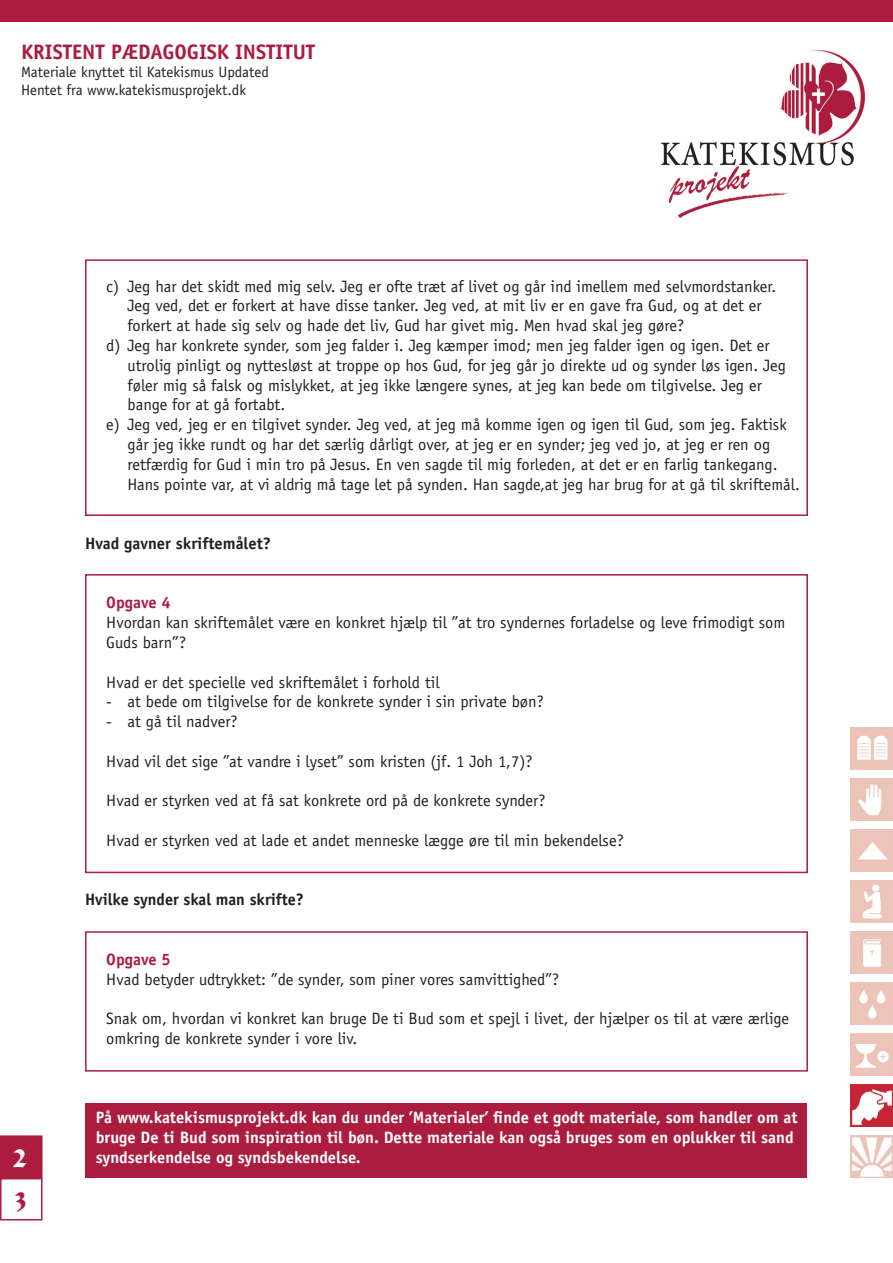
<style>
.page{position:relative;width:893px;height:1263px;background:#fff}
.page>*{position:absolute;margin:0;border:0;box-sizing:border-box;transform-origin:0 0}
.t1{font:30px "Formal Script 421 BT";color:#fff}
.t2{font:30px "Formal Script 421 BT";color:#ac1c3f}
.t3{font:700 21px "Officina Sans";color:#ac1c3f}
.t4{font:16.5px/19.8px "Officina Sans";color:#231f20}
.t5{font:700 16.5px/19.8px "Officina Sans";color:#fff}
.t6{font:700 16.5px "Officina Sans";color:#231f20}
.t7{font:700 16.5px "Officina Sans";color:#ac1c3f}
.t8{font:15px/18px "Officina Sans";color:#231f20}
</style>
<div class="page">
<img style="left:661px;top:50px;width:205px;height:168px">
<div style="left:1px;top:1136px;width:41px;height:41px;background:#ac1c3f"></div>
<div style="left:0;top:1135px;width:43px;height:43px;border:2px solid #ac1c3f"></div>
<div style="left:0;top:0;width:893px;height:21px;background:#ac1c3f"></div>
<div style="left:0;top:1178px;width:43px;height:42px;border:2px solid #ac1c3f"></div>
<img style="left:850px;top:1084px;width:43px;height:43px">
<div style="left:85px;top:1103px;width:721px;height:75px;background:#ac1c3f"></div>
<div style="left:85px;top:931px;width:723px;height:140px;border:2px solid #ac1c3f"></div>
<div style="left:85px;top:574px;width:723px;height:299px;border:2px solid #ac1c3f"></div>
<div style="left:85px;top:259px;width:723px;height:257px;border:2px solid #ac1c3f"></div>
<img style="left:850px;top:1135px;width:43px;height:43px">
<img style="left:850px;top:727px;width:43px;height:43px">
<img style="left:850px;top:982px;width:43px;height:43px">
<img style="left:850px;top:880px;width:43px;height:43px">
<img style="left:850px;top:778px;width:43px;height:43px">
<img style="left:850px;top:1033px;width:43px;height:43px">
<img style="left:850px;top:931px;width:43px;height:43px">
<img style="left:850px;top:829px;width:43px;height:43px">
<p class="t3" style="left:21px;top:39px;width:295px">KRISTENT PÆDAGOGISK INSTITUT</p>
<p class="t8" style="left:21px;top:63px;width:249px">Materiale knyttet til Katekismus Updated<br>Hentet fra www.katekismusprojekt.dk</p>
<p class="t4" style="left:106px;top:276px;width:672px">c) Jeg har det skidt med mig selv. Jeg er ofte træt af livet og går ind imellem med selvmordstanker.</p>
<p class="t4" style="left:128px;top:296px;width:636px">Jeg ved, det er forkert at have disse tanker. Jeg ved, at mit liv er en gave fra Gud, og at det er</p>
<p class="t4" style="left:128px;top:316px;width:558px">forkert at hade sig selv og hade det liv, Gud har givet mig. Men hvad skal jeg gøre?</p>
<p class="t4" style="left:106px;top:335px;width:665px">d) Jeg har konkrete synder, som jeg falder i. Jeg kæmper imod; men jeg falder igen og igen. Det er</p>
<p class="t4" style="left:128px;top:355px;width:660px">utrolig pinligt og nyttesløst at troppe op hos Gud, for jeg går jo direkte ud og synder løs igen. Jeg</p>
<p class="t4" style="left:128px;top:375px;width:636px">føler mig så falsk og mislykket, at jeg ikke længere synes, at jeg kan bede om tilgivelse. Jeg er</p>
<p class="t4" style="left:128px;top:395px;width:159px">bange for at gå fortabt.</p>
<p class="t4" style="left:106px;top:415px;width:682px">e) Jeg ved, jeg er en tilgivet synder. Jeg ved, at jeg må komme igen og igen til Gud, som jeg. Faktisk</p>
<p class="t4" style="left:128px;top:434px;width:644px">går jeg ikke rundt og har det særlig dårligt over, at jeg er en synder; jeg ved jo, at jeg er ren og</p>
<p class="t4" style="left:128px;top:454px;width:652px">retfærdig for Gud i min tro på Jesus. En ven sagde til mig forleden, at det er en farlig tankegang.</p>
<p class="t4" style="left:128px;top:474px;width:674px">Hans pointe var, at vi aldrig må tage let på synden. Han sagde,at jeg har brug for at gå til skriftemål.</p>
<p class="t6" style="left:85px;top:533px;width:188px">Hvad gavner skriftemålet?</p>
<p class="t7" style="left:106px;top:592px;width:66px">Opgave 4</p>
<p class="t4" style="left:106px;top:613px;width:681px">Hvordan kan skriftemålet være en konkret hjælp til ”at tro syndernes forladelse og leve frimodigt som<br>Guds barn”?</p>
<p class="t4" style="left:106px;top:672px;width:335px">Hvad er det specielle ved skriftemålet i forhold til</p>
<p class="t4" style="left:106px;top:692px;width:439px">- at bede om tilgivelse for de konkrete synder i sin private bøn?</p>
<p class="t4" style="left:106px;top:712px;width:133px">- at gå til nadver?</p>
<p class="t4" style="left:106px;top:751px;width:428px">Hvad vil det sige ”at vandre i lyset” som kristen (jf. 1 Joh 1,7)?</p>
<p class="t4" style="left:106px;top:791px;width:441px">Hvad er styrken ved at få sat konkrete ord på de konkrete synder?</p>
<p class="t4" style="left:106px;top:830px;width:519px">Hvad er styrken ved at lade et andet menneske lægge øre til min bekendelse?</p>
<p class="t6" style="left:85px;top:889px;width:220px">Hvilke synder skal man skrifte?</p>
<p class="t7" style="left:106px;top:949px;width:66px">Opgave 5</p>
<p class="t4" style="left:106px;top:969px;width:454px">Hvad betyder udtrykket: ”de synder, som piner vores samvittighed”?</p>
<p class="t4" style="left:106px;top:1009px;width:684px">Snak om, hvordan vi konkret kan bruge De ti Bud som et spejl i livet, der hjælper os til at være ærlige omkring de konkrete synder i vore liv.</p>
<p class="t5" style="left:96px;top:1107px;width:703px">På www.katekismusprojekt.dk kan du under ’Materialer’ finde et godt materiale, som handler om at bruge De ti Bud som inspiration til bøn. Dette materiale kan også bruges som en oplukker til sand</p>
<h1 class="t1" style="left:14px;top:1139px;width:15px">2</h1>
<p class="t5" style="left:96px;top:1147px;width:266px">syndserkendelse og syndsbekendelse.</p>
<h1 class="t2" style="left:15px;top:1181px;width:14px">3</h1>
</div>
